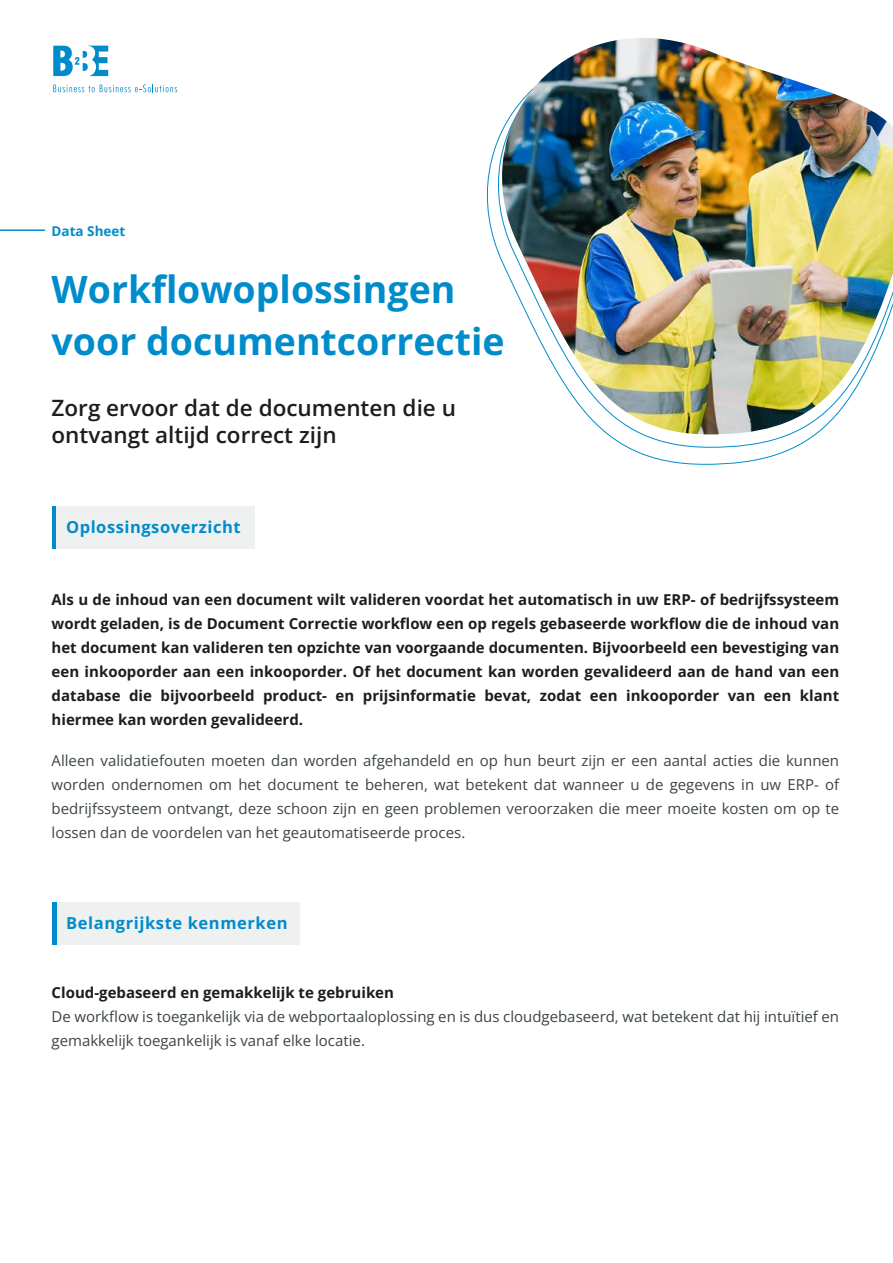
<style>
.page{position:relative;width:893px;height:1263px;background:#fff}
.page>*{position:absolute;margin:0;border:0;box-sizing:border-box;transform-origin:0 0}
.t1{font:700 37.5px/52.5px "Open Sans";color:#008ccb}
.t2{font:600 22.5px/27px "Open Sans";color:#1d1d1b}
.t3{font:700 16.5px "Open Sans";letter-spacing:.035em;color:#008ccb}
.t4{font:700 15px/24px "Open Sans";color:#1d1d1b;text-align:justify}
.t5{font:15px/24px "Open Sans";color:#3c4445;text-align:justify}
.t6{font:700 13.5px "Open Sans";color:#008ccb}
</style>
<div class="page">
<img style="left:486px;top:38px;width:407px;height:396px">
<svg style="left:53px;top:45px;width:55px;height:31px"></svg>
<svg style="left:53px;top:84px;width:124px;height:8px"></svg>
<hr style="left:0;top:229px;width:45px;height:2px;background:#008ccb">
<div style="left:53px;top:507px;width:202px;height:42px;background:#eff0f0"></div>
<hr style="left:53px;top:507px;width:3px;height:42px;background:#008ccb">
<div style="left:53px;top:902px;width:246px;height:42px;background:#eff0f0"></div>
<hr style="left:53px;top:902px;width:4px;height:42px;background:#008ccb">
<p class="t6" style="left:52px;top:222px;width:75px">Data Sheet</p>
<h1 class="t1" style="left:52px;top:262px;width:455px">Workflowoplossingen voor documentcorrectie</h1>
<h2 class="t2" style="left:52px;top:393px;width:406px">Zorg ervoor dat de documenten die u ontvangt altijd correct zijn</h2>
<p class="t3" style="left:66px;top:516px;width:176px">Oplossingsoverzicht</p>
<p class="t4" style="left:52px;top:587px;width:789px">Als u de inhoud van een document wilt valideren voordat het automatisch in uw ERP- of bedrijfssysteem wordt geladen, is de Document Correctie workflow een op regels gebaseerde workflow die de inhoud van het document kan valideren ten opzichte van voorgaande documenten. Bijvoorbeeld een bevestiging van een inkooporder aan een inkooporder. Of het document kan worden gevalideerd aan de hand van een database die bijvoorbeeld product- en prijsinformatie bevat, zodat een inkooporder van een klant hiermee kan worden gevalideerd.</p>
<p class="t5" style="left:52px;top:748px;width:789px">Alleen validatiefouten moeten dan worden afgehandeld en op hun beurt zijn er een aantal acties die kunnen worden ondernomen om het document te beheren, wat betekent dat wanneer u de gegevens in uw ERP- of bedrijfssysteem ontvangt, deze schoon zijn en geen problemen veroorzaken die meer moeite kosten om op te lossen dan de voordelen van het geautomatiseerde proces.</p>
<p class="t3" style="left:66px;top:911px;width:223px">Belangrijkste kenmerken</p>
<p class="t4" style="left:52px;top:980px;width:344px">Cloud-gebaseerd en gemakkelijk te gebruiken</p>
<p class="t5" style="left:52px;top:1004px;width:789px">De workflow is toegankelijk via de webportaaloplossing en is dus cloudgebaseerd, wat betekent dat hij intuïtief en gemakkelijk toegankelijk is vanaf elke locatie.</p>
</div>
